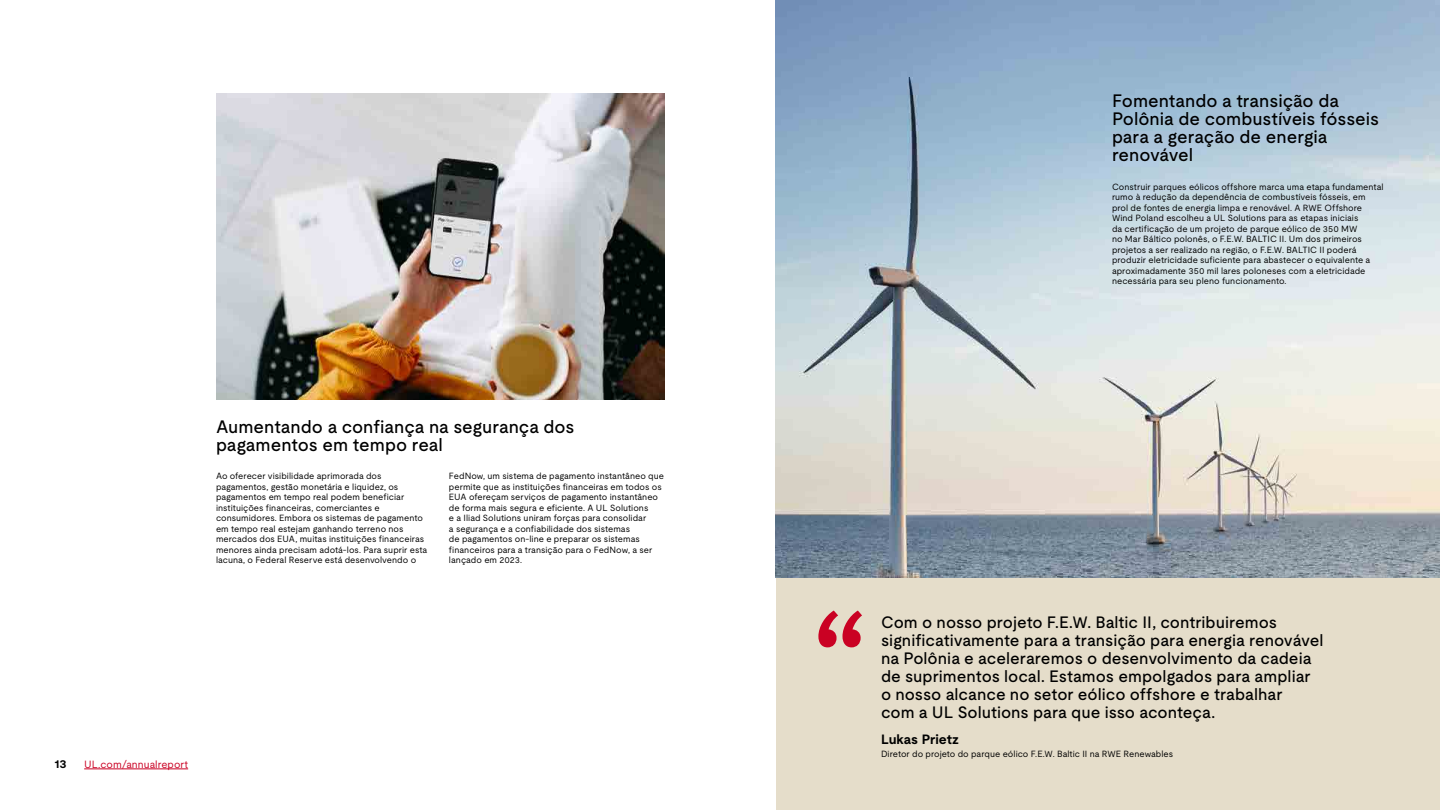
<style>
.page{position:relative;width:1440px;height:810px;background:#fff}
.page>*{position:absolute;margin:0;border:0;box-sizing:border-box;transform-origin:0 0}
.Page_subtitle{font:500 145.05px "UL Moderat";color:#ca0123}
.Page_subtitle-2{font:500 18px/18px "UL Moderat";color:#000}
.Page_subtitle-3{font:500 16.5px/18px "UL Moderat";color:#000}
.Page_subtitle-4{font:700 13.5px "UL Moderat";color:#000}
.t1{font:700 12px "UL Moderat";color:#000}
.t2{font:10.5px "UL Moderat";letter-spacing:.005em;color:#ca0123}
.Page_subtitle-5{font:9px/10.5px "UL Moderat";color:#000}
</style>
<div class="page">
<img style="left:776px;top:0;width:664px;height:578px">
<img style="left:216px;top:93px;width:448px;height:306px">
<div style="left:776px;top:578px;width:664px;height:232px;background:#e5ddca"></div>
<hr style="left:84px;top:769px;width:104px;height:1px;background:#ca0123">
<p class="Page_subtitle-2" style="left:216px;top:417px;width:360px">Aumentando a confiança na segurança dos pagamentos em tempo real</p>
<p class="Page_subtitle-5" style="left:216px;top:470px;width:213px">Ao oferecer visibilidade aprimorada dos pagamentos, gestão monetária e liquidez, os pagamentos em tempo real podem beneficiar instituições financeiras, comerciantes e consumidores. Embora os sistemas de pagamento em tempo real estejam ganhando terreno nos mercados dos EUA, muitas instituições financeiras menores ainda precisam adotá-los. Para suprir esta lacuna, o Federal Reserve está desenvolvendo o</p>
<p class="Page_subtitle-5" style="left:449px;top:470px;width:216px">FedNow, um sistema de pagamento instantâneo que permite que as instituições financeiras em todos os EUA ofereçam serviços de pagamento instantâneo de forma mais segura e eficiente. A UL Solutions<br>e a Iliad Solutions uniram forças para consolidar<br>a segurança e a confiabilidade dos sistemas<br>de pagamentos on-line e preparar os sistemas financeiros para a transição para o FedNow, a ser lançado em 2023.</p>
<h3 class="t1" style="left:54px;top:755px;width:14px">13</h3>
<p class="t2" style="left:84px;top:756px;width:105px">UL.com/annualreport</p>
<p class="Page_subtitle-2" style="left:1112px;top:92px;width:269px">Fomentando a transição da<br>Polônia de combustíveis fósseis para a geração de energia renovável</p>
<p class="Page_subtitle-5" style="left:1112px;top:181px;width:273px">Construir parques eólicos offshore marca uma etapa fundamental rumo à redução da dependência de combustíveis fósseis, em prol de fontes de energia limpa e renovável. A RWE Offshore Wind Poland escolheu a UL Solutions para as etapas iniciais<br>da certificação de um projeto de parque eólico de 350 MW<br>no Mar Báltico polonês, o F.E.W. BALTIC II. Um dos primeiros projetos a ser realizado na região, o F.E.W. BALTIC II poderá produzir eletricidade suficiente para abastecer o equivalente a aproximadamente 350 mil lares poloneses com a eletricidade necessária para seu pleno funcionamento.</p>
<p class="Page_subtitle" style="left:811px;top:549px;width:61px">“</p>
<p class="Page_subtitle-3" style="left:881px;top:612px;width:444px">Com o nosso projeto F.E.W. Baltic II, contribuiremos significativamente para a transição para energia renovável na Polônia e aceleraremos o desenvolvimento da cadeia de suprimentos local. Estamos empolgados para ampliar o nosso alcance no setor eólico offshore e trabalhar<br>com a UL Solutions para que isso aconteça.</p>
<p class="Page_subtitle-4" style="left:881px;top:729px;width:79px">Lukas Prietz</p>
<p class="Page_subtitle-5" style="left:881px;top:749px;width:294px">Diretor do projeto do parque eólico F.E.W. Baltic II na RWE Renewables</p>
</div>
